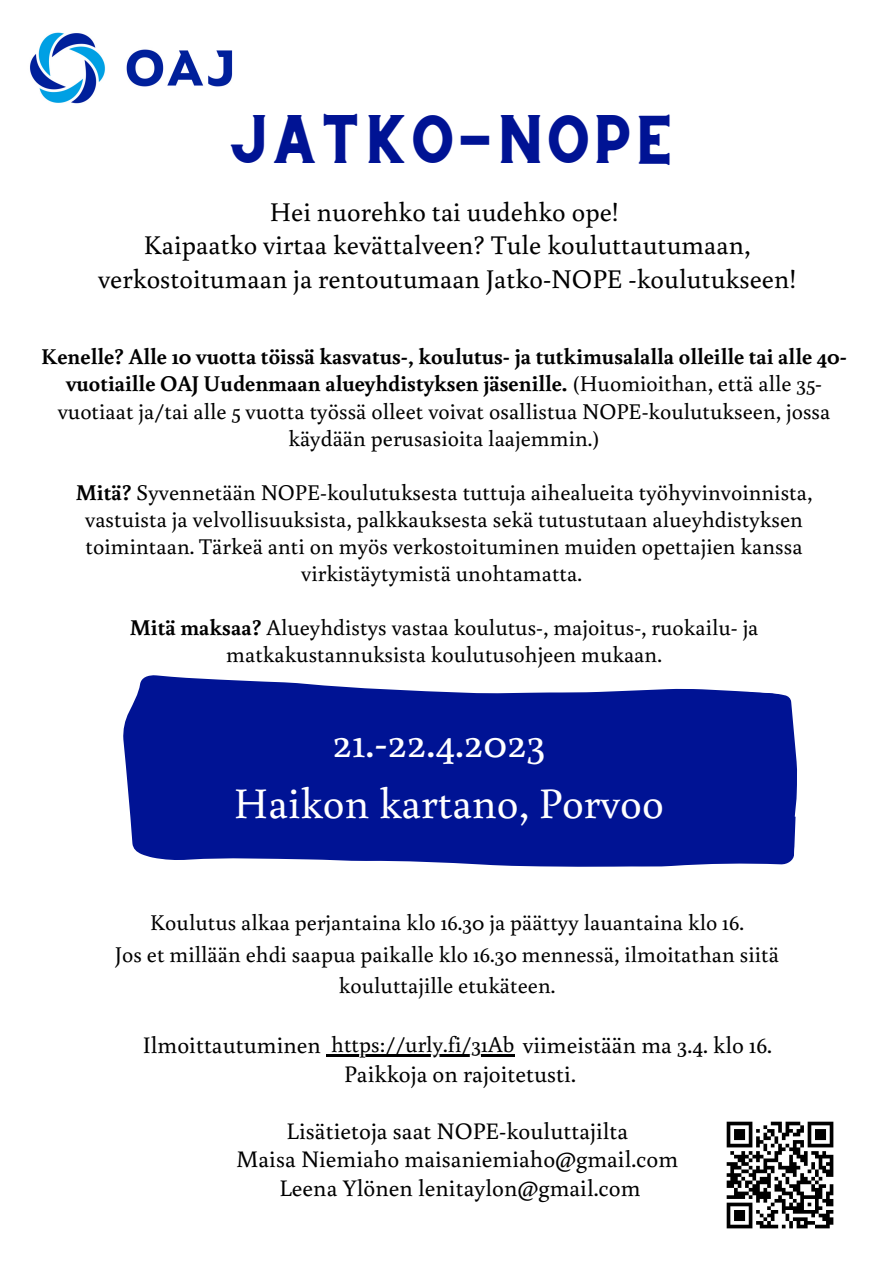
<style>
.page{position:relative;width:894px;height:1264px;background:#fff}
.page>*{position:absolute;margin:0;border:0;box-sizing:border-box;transform-origin:0 0}
.t1{font:48.3px "CS Gordon Vintage";color:#001394}
.t2{font:43.5px/60.8px "Buenard";color:#fff;text-align:center}
.t3{font:27px/33.8px "Buenard";color:#000;text-align:center}
.t4{font:23.7px/28.5px "Buenard";color:#000;text-align:center}
.t5{font:22.5px/27px "Buenard";color:#000;text-align:center}
.s1{font-weight:700}
.s2{font-size:22.5px}
</style>
<div class="page">
<svg style="left:123px;top:675px;width:674px;height:192px;background:#192a9e"></svg>
<img style="left:30px;top:32px;width:203px;height:72px">
<img style="left:726px;top:1121px;width:108px;height:108px">
<hr style="left:331px;top:1054px;width:183px;height:2px;background:#000">
<h1 class="t1" style="left:225px;top:118px;width:451px">JATKO-NOPE</h1>
<p class="t3" style="left:98px;top:193px;width:699px">Hei nuorehko tai uudehko ope!<br>Kaipaatko virtaa kevättalveen? Tule kouluttautumaan, verkostoitumaan ja rentoutumaan Jatko-NOPE -koulutukseen!</p>
<p class="t5" style="left:41px;top:342px;width:806px"><span class="s1">Kenelle? Alle 10 vuotta töissä kasvatus-, koulutus- ja tutkimusalalla olleille tai alle 40- vuotiaille OAJ Uudenmaan alueyhdistyksen jäsenille.</span> (Huomioithan, että alle 35- vuotiaat ja/tai alle 5 vuotta työssä olleet voivat osallistua NOPE-koulutukseen, jossa käydään perusasioita laajemmin.)</p>
<p class="t5" style="left:76px;top:477px;width:738px"><span class="s1">Mitä?</span> Syvennetään NOPE-koulutuksesta tuttuja aihealueita työhyvinvoinnista, vastuista ja velvollisuuksista, palkkauksesta sekä tutustutaan alueyhdistyksen toimintaan. Tärkeä anti on myös verkostoituminen muiden opettajien kanssa virkistäytymistä unohtamatta.</p>
<p class="t5" style="left:130px;top:612px;width:630px"><span class="s1">Mitä maksaa?</span> Alueyhdistys vastaa koulutus-, majoitus-, ruokailu- ja matkakustannuksista koulutusohjeen mukaan.</p>
<h2 class="t2" style="left:234px;top:710px;width:431px">21.-22.4.2023<br>Haikon kartano, Porvoo</h2>
<p class="t5" style="left:115px;top:906px;width:665px;line-height:31.5px">Koulutus alkaa perjantaina klo 16.30 ja päättyy lauantaina klo 16.<br>Jos et millään ehdi saapua paikalle klo 16.30 mennessä, ilmoitathan siitä kouluttajille etukäteen.</p>
<p class="t4" style="left:143px;top:1029px;width:630px">Ilmoittautuminen <span class="s2">https://urly.fi/31Ab</span> viimeistään ma 3.4. klo 16.<br>Paikkoja on rajoitetusti.</p>
<p class="t4" style="left:236px;top:1115px;width:443px">Lisätietoja saat NOPE-kouluttajilta<br>Maisa Niemiaho maisaniemiaho@gmail.com<br>Leena Ylönen lenitaylon@gmail.com</p>
</div>
